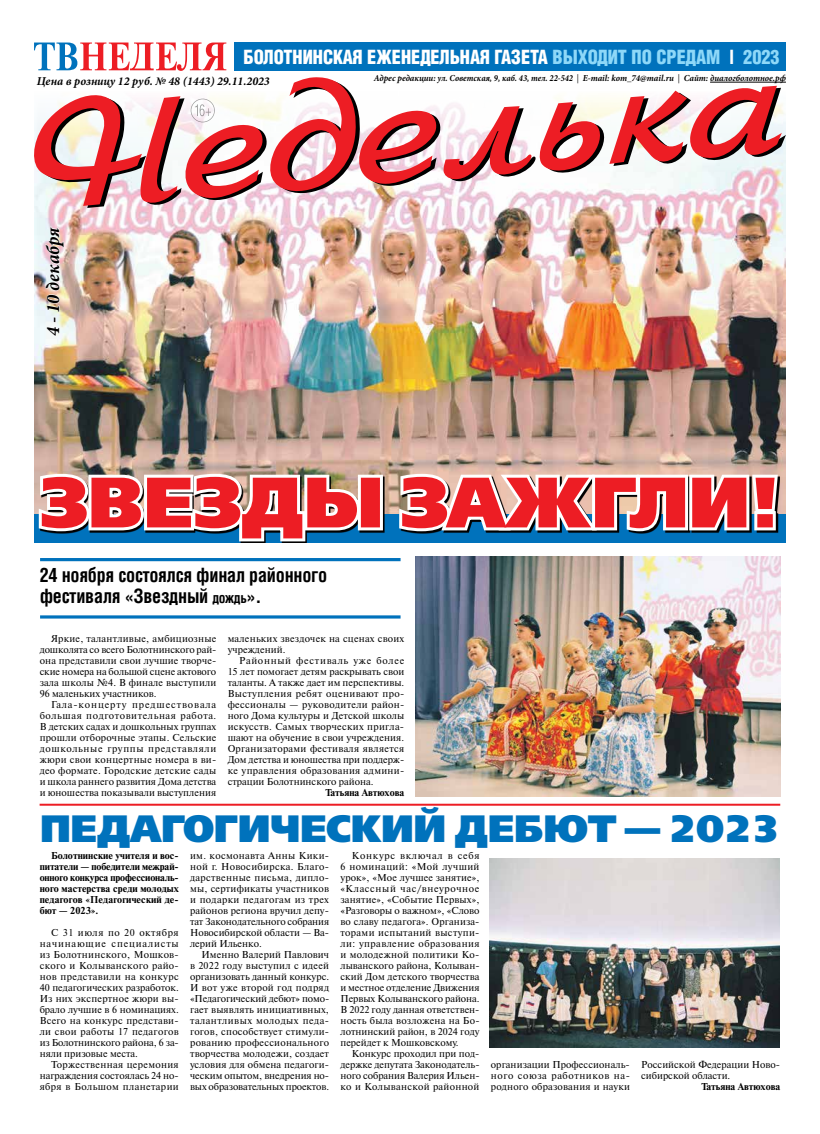
<style>
.page{position:relative;width:820px;height:1134px;background:#fff}
.page>*{position:absolute;margin:0;border:0;box-sizing:border-box;transform-origin:0 0}
.t1{font:71px "Free Set Black C";color:#ed1d24}
.t2{font:38px "Free Set Black C";letter-spacing:-.01em;color:#0072bc}
.t3{font:700 19px/21px "AG Letterica Condensed C";letter-spacing:-.015em;color:#000;scale:.96 1}
.t4{font:19px "AG Letterica Demi Condensed C";color:#fff;scale:.96 1}
.t5{font:italic 700 19px "Minion Pro";letter-spacing:.005em;color:#000;scale:.96 1}
.t6{font:italic 700 12px "Minion Pro";color:#000}
.t7{font:10px/11px "Newton C";color:#000;text-align:justify}
.t8{font:700 10px/11px "Newton C";letter-spacing:.005em;color:#000;text-align:justify}
.t9{font:10px/11px "Newton C";letter-spacing:.02em;color:#000}
.t10{font:italic 700 9.2px "Minion Pro";color:#000;scale:.96 1}
.s1{color:#8ed8f8}
.s2{font-weight:400;font-style:normal}
.s3{font-size:14px}
</style>
<div class="page">
<img style="left:34px;top:206px;width:751px;height:309px">
<div style="left:234px;top:43px;width:551px;height:28px;background:#0072bc"></div>
<svg style="left:34px;top:43px;width:192px;height:28px"></svg>
<hr style="left:40px;top:558px;width:360px;height:3px;background:#0072bc">
<hr style="left:40px;top:615px;width:360px;height:3px;background:#0072bc">
<svg style="left:35px;top:81px;width:750px;height:127px"></svg>
<svg style="left:34px;top:77px;width:747px;height:129px"></svg>
<svg style="left:190px;top:99px;width:25px;height:23px"></svg>
<svg style="left:386px;top:475px;width:393px;height:68px;background:#1377b8"></svg>
<svg style="left:36px;top:471px;width:350px;height:72px"></svg>
<svg style="left:396px;top:470px;width:384px;height:64px"></svg>
<svg style="left:45px;top:227px;width:19px;height:109px"></svg>
<svg style="left:39px;top:803px;width:581px;height:3px"></svg>
<hr style="left:40px;top:804px;width:740px;height:2px;background:#ed1d24">
<img style="left:489px;top:859px;width:290px;height:189px">
<img style="left:415px;top:556px;width:365px;height:241px">
<h3 class="t4" style="left:243px;top:45px;width:560px">БОЛОТНИНСКАЯ ЕЖЕНЕДЕЛЬНАЯ ГАЗЕТА <span class="s1">ВЫХОДИТ ПО СРЕДАМ</span> | <span class="s1">2023</span></h3>
<p class="t6" style="left:37px;top:73px;width:234px">Цена в розницу 12 руб. № 48 (1443) 29.11.2023</p>
<p class="t10" style="left:374px;top:72px;width:430px">Адрес редакции: ул. Советская, 9, каб. 43, тел. 22-542 <span class="s2">|</span> E-mail: kom_74@mail.ru <span class="s2">|</span> Сайт: диалогболотное.рф</p>
<h3 class="t5" style="left:40px;top:336px;width:116px;rotate:-90deg">4 - 10 декабря</h3>
<h1 class="t1" style="left:40px;top:458px;width:741px">ЗВЕЗДЫ ЗАЖГЛИ!</h1>
<h3 class="t3" style="left:40px;top:565px;width:301px">24 ноября состоялся финал районного фестиваля «Звездный <span class="s3">дождь</span>».</h3>
<p class="t7" style="left:40px;top:633px;width:178px;text-indent:11px">Яркие, талантливые, амбициозные дошколята со всего Болотнинского рай&shy;она представили свои лучшие творче&shy;ские номера на большой сцене актового зала школы №4. В финале выступили 96 маленьких участников.</p>
<p class="t7" style="left:40px;top:699px;width:178px;text-indent:11px">Гала-концерту предшествовала большая подготовительная работа.<br>В детских садах и дошкольных группах прошли отборочные этапы. Сельские дошкольные группы представляли жюри свои концертные номера в ви&shy;део формате. Городские детские сады и школа раннего развития Дома детства и юношества показывали выступления</p>
<p class="t9" style="left:227px;top:633px;width:178px">маленьких звездочек на сценах своих учреждений.</p>
<p class="t7" style="left:227px;top:655px;width:178px;text-indent:11px">Районный фестиваль уже более 15 лет помогает детям раскрывать свои таланты. А также дает им перспективы.<br>Выступления ребят оценивают про&shy;фессионалы — руководители район&shy;ного Дома культуры и Детской школы искусств. Самых творческих пригла&shy;шают на обучение в свои учреждения.<br>Организаторами фестиваля является Дом детства и юношества при поддерж&shy;ке управления образования админи&shy;страции Болотнинского района.</p>
<p class="t8" style="left:325px;top:787px;width:80px">Татьяна Автюхова</p>
<h2 class="t2" style="left:40px;top:805px;width:740px">ПЕДАГОГИЧЕСКИЙ ДЕБЮТ — 2023</h2>
<p class="t8" style="left:40px;top:850px;width:140px;text-indent:11px">Болотнинские учителя и вос&shy;питатели — победители межрай&shy;онного конкурса профессиональ&shy;ного мастерства среди молодых педагогов «Педагогический де&shy;бют — 2023».</p>
<p class="t7" style="left:40px;top:927px;width:140px;text-indent:11px">С 31 июля по 20 октября начинающие специалисты из Болотнинского, Мошков&shy;ского и Колыванского райо&shy;нов представили на конкурс 40 педагогических разработок.<br>Из них экспертное жюри вы&shy;брало лучшие в 6 номинациях.<br>Всего на конкурс представи&shy;ли свои работы 17 педагогов из Болотнинского района, 6 за&shy;няли призовые места.</p>
<p class="t7" style="left:40px;top:1059px;width:140px;text-indent:11px">Торжественная церемония награждения состоялась 24 но&shy;ября в Большом планетарии</p>
<p class="t7" style="left:190px;top:850px;width:140px">им. космонавта Анны Кики&shy;ной г. Новосибирска. Благо&shy;дарственные письма, дипло&shy;мы, сертификаты участников и подарки педагогам из трех районов региона вручил депу&shy;тат Законодательного собрания Новосибирской области — Ва&shy;лерий Ильенко.</p>
<p class="t7" style="left:190px;top:949px;width:140px;text-indent:11px">Именно Валерий Павлович в 2022 году выступил с идеей организовать данный конкурс.<br>И вот уже второй год подряд «Педагогический дебют» помо&shy;гает выявлять инициативных, талантливых молодых педа&shy;гогов, способствует стимули&shy;рованию профессионального творчества молодежи, создает условия для обмена педагоги&shy;ческим опытом, внедрения но&shy;вых образовательных проектов.</p>
<p class="t7" style="left:340px;top:850px;width:140px;text-indent:11px">Конкурс включал в себя 6 номинаций: «Мой лучший урок», «Мое лучшее занятие», «Классный час/внеурочное занятие», «Событие Первых», «Разговоры о важном», «Слово во славу педагога». Организа&shy;торами испытаний выступи&shy;ли: управление образования и молодежной политики Ко&shy;лыванского района, Колыван&shy;ский Дом детского творчества и местное отделение Движения Первых Колыванского района.<br>В 2022 году данная ответствен&shy;ность была возложена на Бо&shy;лотнинский район, в 2024 году перейдет к Мошковскому.</p>
<p class="t7" style="left:340px;top:1048px;width:140px;text-indent:11px">Конкурс проходил при под&shy;держке депутата Законодатель&shy;ного собрания Валерия Ильен&shy;ко и Колыванской районной</p>
<p class="t7" style="left:490px;top:1059px;width:140px">организации Профессиональ&shy;ного союза работников на&shy;родного образования и науки</p>
<p class="t7" style="left:641px;top:1059px;width:140px">Российской Федерации Ново&shy;сибирской области.</p>
<p class="t8" style="left:701px;top:1081px;width:80px">Татьяна Автюхова</p>
</div>
